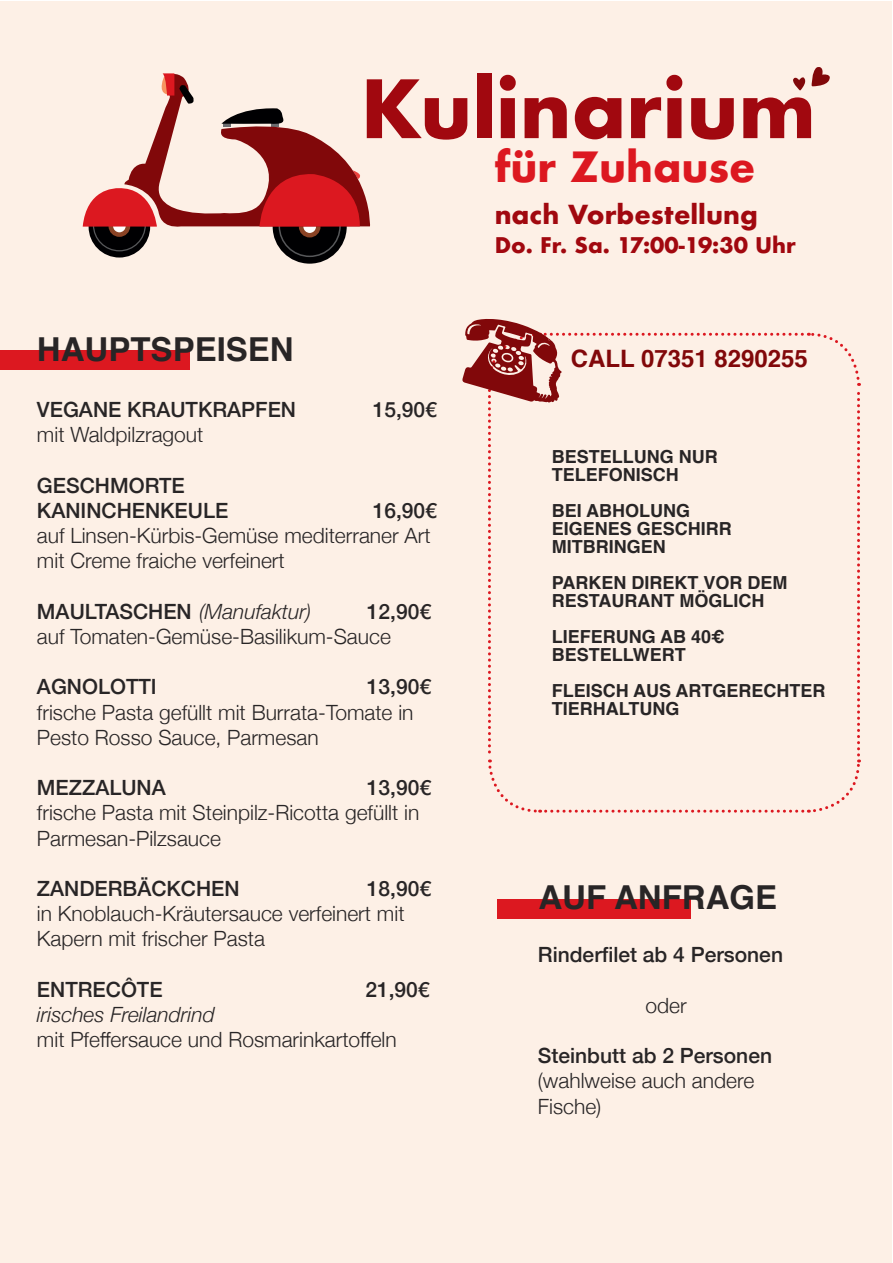
<style>
.page{position:relative;width:893px;height:1263px;background:#fff}
.page>*{position:absolute;margin:0;border:0;box-sizing:border-box;transform-origin:0 0}
.t1{font:700 78px "Futura";color:#a1080f}
.t2{font:700 40.5px "Futura";color:#dc1820}
.t3{font:700 33px "Helvetica";color:#282526}
.t4{font:700 25.5px "Futura";color:#a1080f}
.t5{font:700 24px "Helvetica";color:#81080a}
.t6{font:300 21px/25.2px "Helvetica Neue";color:#282526}
.t7{font:500 21px "Helvetica Neue";color:#282526}
.t8{font:italic 300 21px "Helvetica Neue";color:#282526}
.t9{font:700 21px "Futura";color:#a1080f}
.t10{font:700 18px/18px "Helvetica";color:#282526}
.s1{font-weight:500;font-style:normal}
.s2{font-weight:500}
</style>
<div class="page">
<div style="left:1px;top:1px;width:891px;height:1261px;background:#fdf0e6"></div>
<div style="left:0;top:350px;width:189px;height:20px;background:#dc1820"></div>
<div style="left:273px;top:190px;width:74px;height:74px;background:#000002;border-radius:50%"></div>
<svg style="left:301px;top:218px;width:17px;height:17px"></svg>
<div style="left:299px;top:216px;width:22px;height:21px;border:4px solid #8a4325;border-radius:50%"></div>
<svg style="left:89px;top:196px;width:61px;height:62px"></svg>
<div style="left:279px;top:195px;width:62px;height:62px;border:2px solid #57585a;border-radius:50%"></div>
<svg style="left:111px;top:217px;width:17px;height:18px"></svg>
<div style="left:109px;top:215px;width:21px;height:22px;border:4px solid #8a4325;border-radius:50%"></div>
<svg style="left:83px;top:73px;width:288px;height:155px"></svg>
<svg style="left:793px;top:67px;width:37px;height:23px"></svg>
<svg style="left:462px;top:319px;width:399px;height:494px"></svg>
<div style="left:497px;top:899px;width:194px;height:20px;background:#dc1820"></div>
<p class="t1" style="left:361px;top:52px;width:457px">Kulinarium</p>
<p class="t3" style="left:37px;top:322px;width:258px">HAUPTSPEISEN</p>
<p class="t7" style="left:37px;top:393px;width:261px">VEGANE KRAUTKRAPFEN</p>
<p class="t7" style="left:373px;top:393px;width:66px">15,90€</p>
<p class="t6" style="left:37px;top:421px;width:168px">mit Waldpilzragout</p>
<p class="t7" style="left:37px;top:468px;width:149px">GESCHMORTE</p>
<p class="t7" style="left:37px;top:493px;width:193px">KANINCHENKEULE</p>
<p class="t7" style="left:373px;top:493px;width:66px">16,90€</p>
<p class="t6" style="left:37px;top:521px;width:395px">auf Linsen-Kürbis-Gemüse mediterraner Art mit Creme fraiche verfeinert</p>
<p class="t8" style="left:37px;top:595px;width:276px"><span class="s1">MAULTASCHEN</span> (Manufaktur)</p>
<p class="t7" style="left:367px;top:594px;width:66px">12,90€</p>
<p class="t6" style="left:37px;top:622px;width:355px">auf Tomaten-Gemüse-Basilikum-Sauce</p>
<p class="t7" style="left:37px;top:670px;width:121px">AGNOLOTTI</p>
<p class="t6" style="left:37px;top:673px;width:396px;text-indent:330px"><span class="s2">13,90€ </span>frische Pasta gefüllt mit Burrata-Tomate in<br>Pesto Rosso Sauce, Parmesan</p>
<p class="t7" style="left:37px;top:771px;width:130px">MEZZALUNA</p>
<p class="t6" style="left:37px;top:773px;width:396px;text-indent:330px"><span class="s2">13,90€ </span>frische Pasta mit Steinpilz-Ricotta gefüllt in<br>Parmesan-Pilzsauce</p>
<p class="t7" style="left:37px;top:871px;width:204px">ZANDERBÄCKCHEN</p>
<p class="t6" style="left:37px;top:874px;width:396px;text-indent:330px"><span class="s2">18,90€ </span>in Knoblauch-Kräutersauce verfeinert mit<br>Kapern mit frischer Pasta</p>
<p class="t7" style="left:37px;top:972px;width:127px">ENTRECÔTE</p>
<p class="t7" style="left:365px;top:972px;width:66px">21,90€</p>
<p class="t8" style="left:37px;top:998px;width:179px">irisches Freilandrind</p>
<p class="t6" style="left:37px;top:1025px;width:361px">mit Pfeffersauce und Rosmarinkartoffeln</p>
<p class="t2" style="left:495px;top:138px;width:262px">für Zuhause</p>
<p class="t4" style="left:495px;top:196px;width:265px">nach Vorbestellung</p>
<p class="t9" style="left:495px;top:230px;width:303px">Do. Fr. Sa. 17:00-19:30 Uhr</p>
<p class="t5" style="left:571px;top:339px;width:239px">CALL 07351 8290255</p>
<p class="t10" style="left:552px;top:448px;width:167px">BESTELLUNG NUR</p>
<p class="t10" style="left:552px;top:466px;width:129px">TELEFONISCH</p>
<p class="t10" style="left:552px;top:502px;width:140px">BEI ABHOLUNG</p>
<p class="t10" style="left:552px;top:520px;width:182px">EIGENES GESCHIRR</p>
<p class="t10" style="left:552px;top:538px;width:115px">MITBRINGEN</p>
<p class="t10" style="left:552px;top:574px;width:237px">PARKEN DIREKT VOR DEM</p>
<p class="t10" style="left:552px;top:592px;width:214px">RESTAURANT MÖGLICH</p>
<p class="t10" style="left:552px;top:628px;width:174px">LIEFERUNG AB 40€</p>
<p class="t10" style="left:552px;top:646px;width:136px">BESTELLWERT</p>
<p class="t10" style="left:552px;top:682px;width:275px">FLEISCH AUS ARTGERECHTER<br>TIERHALTUNG</p>
<p class="t3" style="left:538px;top:871px;width:240px">AUF ANFRAGE</p>
<p class="t7" style="left:538px;top:938px;width:247px">Rinderfilet ab 4 Personen</p>
<p class="t6" style="left:645px;top:991px;width:43px">oder</p>
<p class="t7" style="left:538px;top:1039px;width:236px">Steinbutt ab 2 Personen</p>
<p class="t6" style="left:538px;top:1067px;width:218px">(wahlweise auch andere<br>Fische)</p>
</div>
